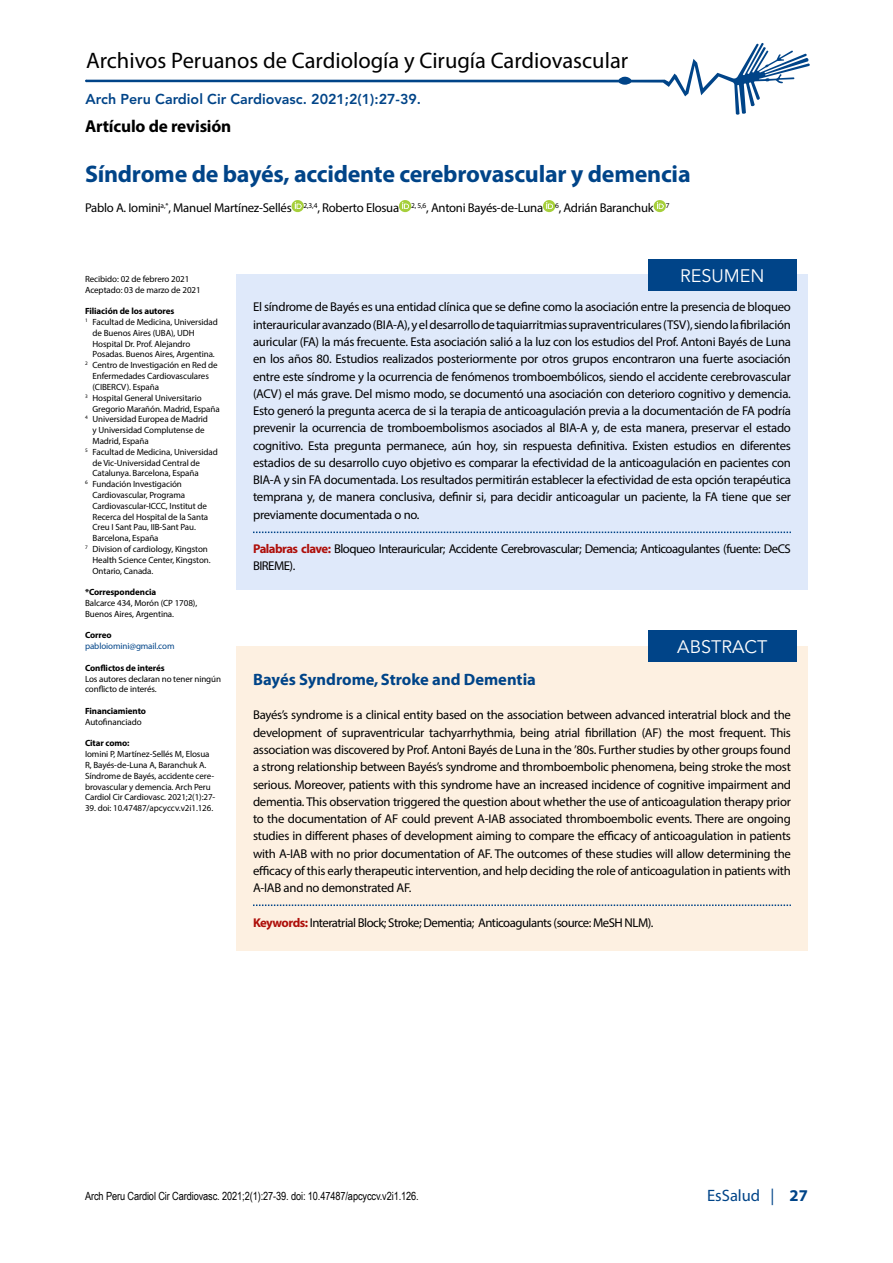
<style>
.page{position:relative;width:893px;height:1263px;background:#fff}
.page>*{position:absolute;margin:0;border:0;box-sizing:border-box;transform-origin:0 0}
.t1{font:700 24px "Myriad Pro";letter-spacing:-.01em;color:#048}
.t2{font:22.5px "Myriad Pro";color:#000}
.t3{font:18px "Avenir LT Std";color:#fff}
.t4{font:700 17.25px "Myriad Pro";letter-spacing:-.01em;color:#000}
.t5{font:700 16.5px "Myriad";color:#048}
.t6{font:16.5px "Myriad Pro";color:#048}
.t7{font:800 14.25px "Avenir LT Std";color:#048}
.t8{font:12.75px/17.2px "Myriad Pro";letter-spacing:-.025em;color:#000;text-align:justify}
.t9{font:11.25px "Arial Narrow";letter-spacing:-.01em;color:#000}
.t10{font:9px/10.8px "Myriad Pro";letter-spacing:-.01em;color:#000}
.t11{font:700 9px "Myriad Pro";letter-spacing:-.01em;color:#000}
.t12{font:9px "Myriad Pro";letter-spacing:-.01em;color:#048}
.s1{font-weight:700;color:#ae0f0a}
.s2{font-weight:700}
</style>
<div class="page">
<svg style="left:85px;top:43px;width:725px;height:72px"></svg>
<div style="left:236px;top:274px;width:572px;height:316px;background:#dfe9fa"></div>
<div style="left:648px;top:259px;width:148px;height:32px;background:#048"></div>
<div style="left:236px;top:646px;width:572px;height:304px;background:#fdf0e1"></div>
<div style="left:648px;top:631px;width:149px;height:31px;background:#048"></div>
<svg style="left:253px;top:531px;width:538px;height:2px"></svg>
<svg style="left:253px;top:904px;width:538px;height:2px"></svg>
<svg style="left:291px;top:200px;width:13px;height:12px"></svg>
<svg style="left:399px;top:200px;width:12px;height:12px"></svg>
<svg style="left:543px;top:200px;width:12px;height:12px"></svg>
<svg style="left:653px;top:200px;width:13px;height:12px"></svg>
<h2 class="t2" style="left:86px;top:47px;width:544px">Archivos Peruanos de Cardiología y Cirugía Cardiovascular</h2>
<p class="t7" style="left:86px;top:91px;width:337px">Arch Peru Cardiol Cir Cardiovasc. 2021;2(1):27-39.</p>
<h3 class="t4" style="left:85px;top:115px;width:148px">Artículo de revisión</h3>
<h1 class="t1" style="left:85px;top:158px;width:607px">Síndrome de bayés, accidente cerebrovascular y demencia</h1>
<p class="t8" style="left:85px;top:199px;width:586px">Pablo A. Iomini<sup>a,*</sup>, Manuel Martínez-Sellés <sup>2,3,4</sup>, Roberto Elosua <sup>2,</sup> <sup>5,6</sup>, Antoni Bayés-de-Luna <sup>6</sup>, Adrián Baranchuk <sup>7</sup></p>
<p class="t10" style="left:85px;top:273px;width:117px">Recibido: 02 de febrero 2021<br>Aceptado: 03 de marzo de 2021</p>
<p class="t11" style="left:85px;top:305px;width:91px">Filiación de los autores</p>
<p class="t10" style="left:85px;top:316px;width:134px"><sup>1</sup> Facultad de Medicina, Universidad</p>
<p class="t10" style="left:93px;top:327px;width:104px">de Buenos Aires (UBA), UDH</p>
<p class="t10" style="left:93px;top:338px;width:99px">Hospital Dr. Prof. Alejandro</p>
<p class="t10" style="left:93px;top:349px;width:124px">Posadas. Buenos Aires, Argentina.</p>
<p class="t10" style="left:85px;top:360px;width:134px"><sup>2</sup> Centro de Investigación en Red de</p>
<p class="t10" style="left:93px;top:370px;width:118px">Enfermedades Cardiovasculares</p>
<p class="t10" style="left:93px;top:381px;width:68px">(CIBERCV). España</p>
<p class="t10" style="left:85px;top:392px;width:118px"><sup>3</sup> Hospital General Universitario</p>
<p class="t10" style="left:93px;top:403px;width:129px">Gregorio Marañón. Madrid, España</p>
<p class="t10" style="left:85px;top:414px;width:125px"><sup>4</sup> Universidad Europea de Madrid</p>
<p class="t10" style="left:93px;top:424px;width:114px">y Universidad Complutense de</p>
<p class="t10" style="left:93px;top:435px;width:58px">Madrid, España</p>
<p class="t10" style="left:85px;top:446px;width:134px"><sup>5</sup> Facultad de Medicina, Universidad</p>
<p class="t10" style="left:93px;top:457px;width:109px">de Vic-Universidad Central de</p>
<p class="t10" style="left:93px;top:468px;width:108px">Catalunya. Barcelona, España</p>
<p class="t10" style="left:85px;top:478px;width:98px"><sup>6</sup> Fundación Investigación</p>
<p class="t10" style="left:93px;top:489px;width:94px">Cardiovascular, Programa</p>
<p class="t10" style="left:93px;top:500px;width:116px">Cardiovascular-ICCC, Institut de</p>
<p class="t10" style="left:93px;top:511px;width:117px">Recerca del Hospital de la Santa</p>
<p class="t10" style="left:93px;top:522px;width:105px">Creu I Sant Pau, IIB-Sant Pau.</p>
<p class="t10" style="left:93px;top:532px;width:68px">Barcelona, España</p>
<p class="t10" style="left:85px;top:543px;width:124px"><sup>7</sup> Division of cardiology, Kingston</p>
<p class="t10" style="left:93px;top:554px;width:120px">Health Science Center, Kingston.</p>
<p class="t10" style="left:93px;top:565px;width:62px">Ontario, Canada.</p>
<p class="t11" style="left:85px;top:586px;width:73px">*Correspondencia</p>
<p class="t10" style="left:85px;top:597px;width:114px">Balcarce 434, Morón (CP 1708),<br>Buenos Aires, Argentina.</p>
<p class="t11" style="left:85px;top:629px;width:28px">Correo</p>
<p class="t12" style="left:85px;top:640px;width:91px">pabloiomini@gmail.com</p>
<p class="t11" style="left:85px;top:662px;width:81px">Conflictos de interés</p>
<p class="t10" style="left:85px;top:673px;width:138px">Los autores declaran no tener ningún conflicto de interés.</p>
<p class="t11" style="left:85px;top:705px;width:63px">Financiamiento</p>
<p class="t10" style="left:85px;top:716px;width:58px">Autofinanciado</p>
<p class="t11" style="left:85px;top:737px;width:46px">Citar como:</p>
<p class="t10" style="left:85px;top:748px;width:132px">Iomini P, Martínez-Sellés M, Elosua R, Bayés-de-Luna A, Baranchuk A.<br>Síndrome de Bayés, accidente cere&shy;brovascular y demencia. Arch Peru Cardiol Cir Cardiovasc. 2021;2(1):27-</p>
<p class="t10" style="left:85px;top:802px;width:130px">39. doi: 10.47487/apcyccv.v2i1.126.</p>
<h3 class="t3" style="left:680px;top:265px;width:86px">RESUMEN</h3>
<p class="t8" style="left:253px;top:298px;width:539px">El síndrome de Bayés es una entidad clínica que se define como la asociación entre la presencia de bloqueo interauricular avanzado (BIA-A), y el desarrollo de taquiarritmias supraventriculares (TSV), siendo la fibrilación auricular (FA) la más frecuente. Esta asociación salió a la luz con los estudios del Prof. Antoni Bayés de Luna en los años 80. Estudios realizados posteriormente por otros grupos encontraron una fuerte asociación entre este síndrome y la ocurrencia de fenómenos tromboembólicos, siendo el accidente cerebrovascular (ACV) el más grave. Del mismo modo, se documentó una asociación con deterioro cognitivo y demencia.<br>Esto generó la pregunta acerca de si la terapia de anticoagulación previa a la documentación de FA podría prevenir la ocurrencia de tromboembolismos asociados al BIA-A y, de esta manera, preservar el estado cognitivo. Esta pregunta permanece, aún hoy, sin respuesta definitiva. Existen estudios en diferentes estadios de su desarrollo cuyo objetivo es comparar la efectividad de la anticoagulación en pacientes con BIA-A y sin FA documentada. Los resultados permitirán establecer la efectividad de esta opción terapéutica temprana y, de manera conclusiva, definir si, para decidir anticoagular un paciente, la FA tiene que ser previamente documentada o no.</p>
<p class="t8" style="left:253px;top:540px;width:539px"><span class="s1">Palabras clave:</span> Bloqueo Interauricular; Accidente Cerebrovascular; Demencia; Anticoagulantes (fuente: DeCS<br>BIREME).</p>
<h3 class="t3" style="left:677px;top:636px;width:92px">ABSTRACT</h3>
<p class="t5" style="left:253px;top:671px;width:284px">Bayés Syndrome, Stroke and Dementia</p>
<p class="t8" style="left:253px;top:706px;width:539px">Bayés’s syndrome is a clinical entity based on the association between advanced interatrial block and the development of supraventricular tachyarrhythmia, being atrial fibrillation (AF) the most frequent. This association was discovered by Prof. Antoni Bayés de Luna in the ’80s. Further studies by other groups found a strong relationship between Bayés’s syndrome and thromboembolic phenomena, being stroke the most serious. Moreover, patients with this syndrome have an increased incidence of cognitive impairment and dementia. This observation triggered the question about whether the use of anticoagulation therapy prior to the documentation of AF could prevent A-IAB associated thromboembolic events. There are ongoing studies in different phases of development aiming to compare the efficacy of anticoagulation in patients with A-IAB with no prior documentation of AF. The outcomes of these studies will allow determining the efficacy of this early therapeutic intervention, and help deciding the role of anticoagulation in patients with A-IAB and no demonstrated AF.</p>
<p class="t8" style="left:253px;top:913px;width:402px"><span class="s1">Keywords:</span> Interatrial Block; Stroke; Dementia; Anticoagulants (source: MeSH NLM).</p>
<p class="t9" style="left:85px;top:1188px;width:335px">Arch Peru Cardiol Cir Cardiovasc. 2021;2(1):27-39. doi: 10.47487/apcyccv.v2i1.126.</p>
<p class="t6" style="left:707px;top:1185px;width:102px">EsSalud | <span class="s2">27</span></p>
</div>
